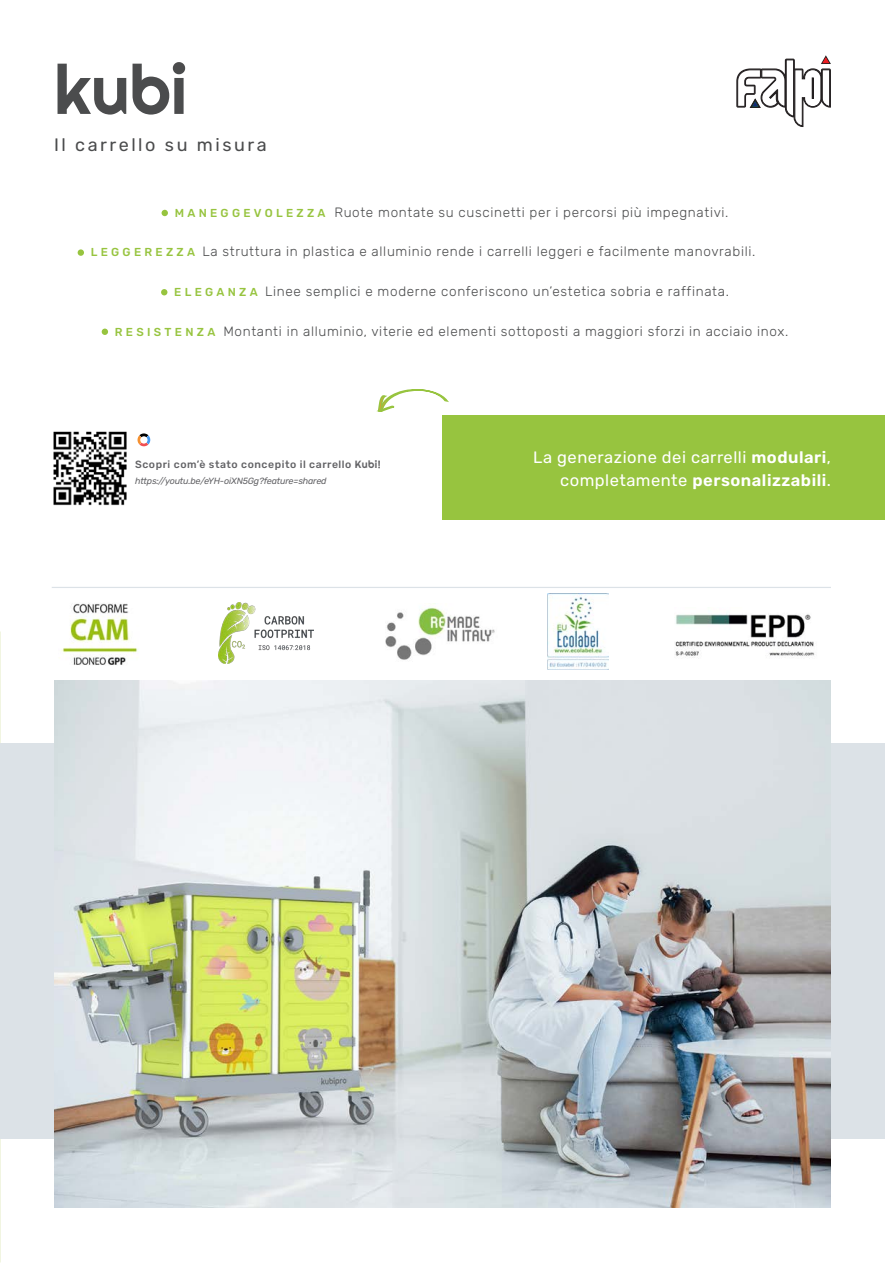
<style>
.page{position:relative;width:885px;height:1263px;background:#fff}
.page>*{position:absolute;margin:0;border:0;box-sizing:border-box;transform-origin:0 0}
.t1{font:68.7px "Righteous";color:#4b4c4d}
.t2{font:18px "Rubik";letter-spacing:.14em;color:#4b4c4d}
.t3{font:16.5px/22.5px "Rubik";letter-spacing:.03em;color:#fff;text-align:right}
.t4{font:300 13.5px "Rubik";letter-spacing:.05em;color:#4b4c4d}
.t5{font:500 10.5px "Rubik";letter-spacing:.05em;color:#636366}
.t6{font:italic 9px "Rubik";letter-spacing:-.02em;color:#636366}
.s1{font-weight:500;font-size:11.55px;color:#97c43f}
.s2{font-family:"Righteous";font-weight:400}
.s3{font-weight:600}
</style>
<div class="page">
<div style="left:0;top:744px;width:884px;height:395px;background:#dce2e7"></div>
<img style="left:54px;top:680px;width:776px;height:528px">
<img style="left:61px;top:603px;width:77px;height:62px">
<div style="left:161px;top:210px;width:7px;height:6px;background:#97c43f;border-radius:50%"></div>
<div style="left:78px;top:249px;width:6px;height:7px;background:#97c43f;border-radius:50%"></div>
<svg style="left:161px;top:289px;width:6px;height:6px"></svg>
<svg style="left:102px;top:329px;width:6px;height:6px"></svg>
<svg style="left:736px;top:55px;width:94px;height:72px"></svg>
<img style="left:218px;top:602px;width:95px;height:62px">
<div style="left:442px;top:415px;width:442px;height:105px;background:#97c43f"></div>
<svg style="left:137px;top:433px;width:13px;height:13px"></svg>
<div style="left:140px;top:436px;width:7px;height:8px;background:#fff;border-radius:50%"></div>
<svg style="left:376px;top:389px;width:73px;height:23px"></svg>
<svg style="left:0;top:631px;width:1px;height:632px"></svg>
<hr style="left:52px;top:587px;width:778px;height:1px;background:#dce2e7">
<img style="left:53px;top:431px;width:74px;height:75px">
<img style="left:547px;top:594px;width:62px;height:75px">
<img style="left:385px;top:607px;width:110px;height:53px">
<img style="left:675px;top:614px;width:140px;height:44px">
<h1 class="t1" style="left:54px;top:46px;width:134px">kubi</h1>
<h2 class="t2" style="left:54px;top:134px;width:214px">Il carrello su misura</h2>
<p class="t4" style="left:175px;top:204px;width:555px"><span class="s1">M A N E G G E V O L E Z Z A</span> Ruote montate su cuscinetti per i percorsi più impegnativi.</p>
<p class="t4" style="left:91px;top:244px;width:666px"><span class="s1">L E G G E R E Z Z A</span> La struttura in plastica e alluminio rende i carrelli leggeri e facilmente manovrabili.</p>
<p class="t4" style="left:174px;top:283px;width:556px"><span class="s1">E L E G A N Z A</span> Linee semplici e moderne conferiscono un’estetica sobria e raffinata.</p>
<p class="t4" style="left:115px;top:323px;width:675px"><span class="s1">R E S I S T E N Z A</span> Montanti in alluminio, viterie ed elementi sottoposti a maggiori sforzi in acciaio inox.</p>
<p class="t5" style="left:135px;top:458px;width:247px">Scopri com’è stato concepito il carrello <span class="s2">Kubi!</span></p>
<p class="t6" style="left:135px;top:476px;width:193px">https://youtu.be/eYH-oiXN5Gg?feature=shared</p>
<p class="t3" style="left:533px;top:446px;width:299px">La generazione dei carrelli <span class="s3">modulari</span>, completamente <span class="s3">personalizzabili</span>.</p>
</div>
